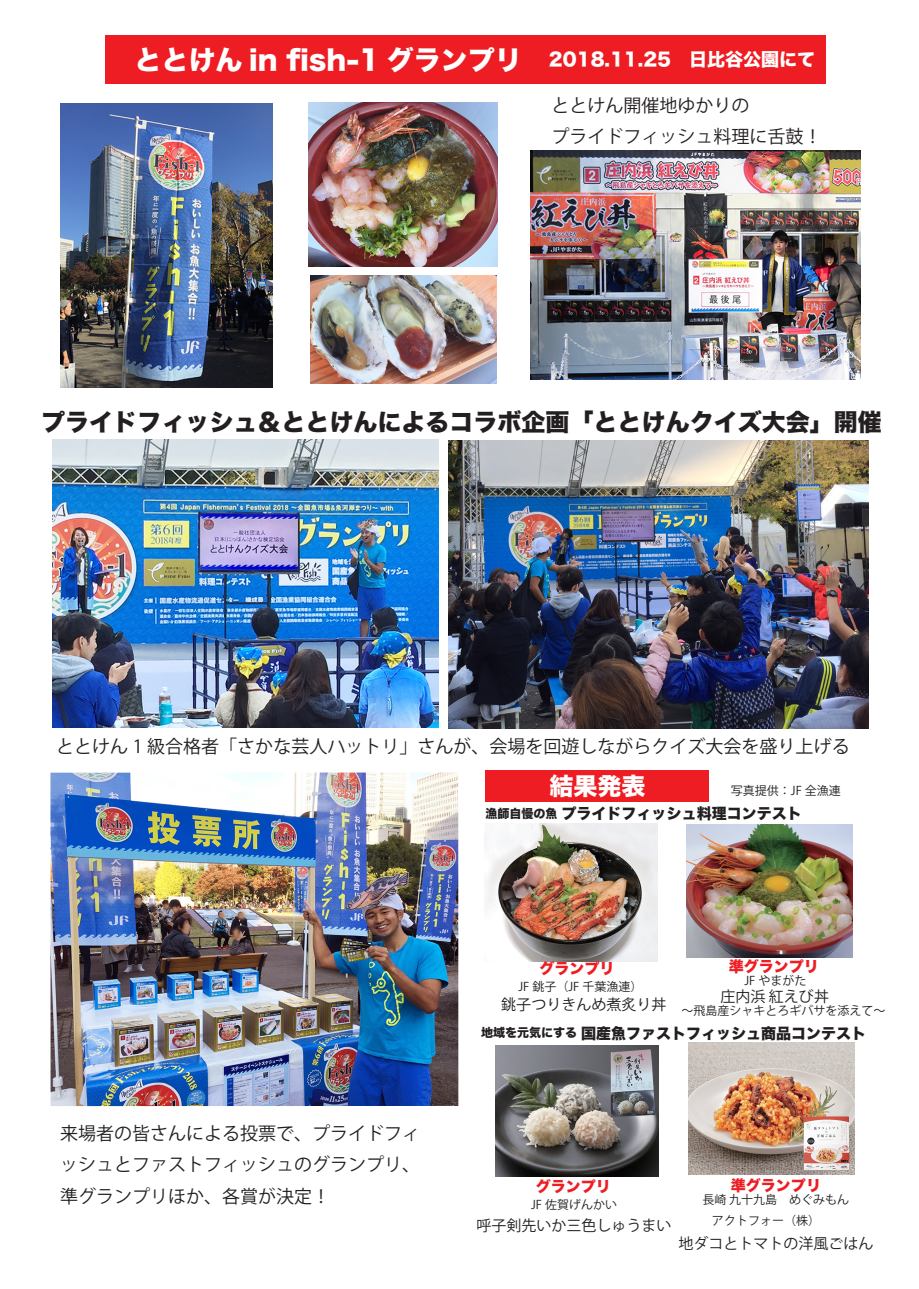
<style>
.page{position:relative;width:919px;height:1289px;background:#fff}
.page>*{position:absolute;margin:0;border:0;box-sizing:border-box;transform-origin:0 0}
.t1{font:27px "Hira Kaku Std N W8";color:#fff}
.t2{font:24px "Hira Kaku Std N W8";color:#231f20}
.t3{font:24px "Hira Kaku Std N W8";color:#fff}
.t4{font:18px/31.5px "Koz Go Pr 6 N";color:#231f20}
.t5{font:15px "Hira Kaku Std N W8";color:#231f20}
.t6{font:15px "Koz Go Pr 6 N";color:#231f20}
.t7{font:15px "Hira Kaku Std N W8";color:#ee1d23}
.t8{font:12px/21px "Koz Go Pr 6 N";color:#231f20;text-align:center}
.s1{font-size:18px}
.s2{font-size:12px}
</style>
<div class="page">
<div style="left:105px;top:35px;width:720px;height:48px;background:#ee1d23"></div>
<img style="left:60px;top:103px;width:213px;height:284px">
<img style="left:311px;top:275px;width:185px;height:108px">
<img style="left:52px;top:439px;width:386px;height:288px">
<img style="left:449px;top:440px;width:419px;height:288px">
<img style="left:484px;top:823px;width:173px;height:138px">
<img style="left:687px;top:824px;width:165px;height:133px">
<img style="left:308px;top:103px;width:189px;height:163px">
<img style="left:530px;top:151px;width:330px;height:229px">
<div style="left:485px;top:770px;width:224px;height:31px;background:#ee1d23"></div>
<img style="left:50px;top:772px;width:408px;height:334px">
<img style="left:495px;top:1045px;width:163px;height:131px">
<img style="left:688px;top:1042px;width:166px;height:132px">
<h1 class="t1" style="left:134px;top:45px;width:682px">ととけん in fish-1 グランプリ　<span class="s1">2018.11.25　日比谷公園にて</span></h1>
<p class="t4" style="left:551px;top:90px;width:272px">ととけん開催地ゆかりの<br>プライドフィッシュ料理に舌鼓！</p>
<h2 class="t2" style="left:41px;top:409px;width:842px">プライドフィッシュ＆ととけんによるコラボ企画「ととけんクイズ大会」開催</h2>
<p class="t4" style="left:56px;top:730px;width:794px">ととけん 1 級合格者「さかな芸人ハットリ」さんが、会場を回遊しながらクイズ大会を盛り上げる</p>
<h2 class="t3" style="left:549px;top:772px;width:97px">結果発表</h2>
<p class="t8" style="left:731px;top:780px;width:111px">写真提供：JF 全漁連</p>
<p class="t5" style="left:485px;top:805px;width:317px"><span class="s2">漁師自慢の魚</span> プライドフィッシュ料理コンテスト</p>
<p class="t4" style="left:60px;top:1117px;width:362px;text-align:justify">来場者の皆さんによる投票で、プライドフィッシュとファストフィッシュのグランプリ、準グランプリほか、各賞が決定！</p>
<p class="t7" style="left:728px;top:958px;width:91px">準グランプリ</p>
<p class="t6" style="left:720px;top:987px;width:110px">庄内浜 紅えび丼</p>
<p class="t8" style="left:681px;top:1000px;width:205px">～飛島産シャキとろギバサを添えて～</p>
<p class="t7" style="left:539px;top:960px;width:76px">グランプリ</p>
<p class="t8" style="left:518px;top:975px;width:125px">JF 銚子（JF 千葉漁連）</p>
<p class="t8" style="left:744px;top:970px;width:63px">JF やまがた</p>
<p class="t5" style="left:481px;top:1024px;width:386px"><span class="s2">地域を元気にする</span> 国産魚ファストフィッシュ商品コンテスト</p>
<p class="t6" style="left:501px;top:996px;width:166px">銚子つりきんめ煮炙り丼</p>
<p class="t7" style="left:536px;top:1178px;width:76px">グランプリ</p>
<p class="t7" style="left:731px;top:1176px;width:91px">準グランプリ</p>
<p class="t8" style="left:531px;top:1194px;width:87px">JF 佐賀げんかい</p>
<p class="t6" style="left:476px;top:1216px;width:196px">呼子剣先いか三色しゅうまい</p>
<p class="t8" style="left:678px;top:1189px;width:172px">　　長崎 九十九島　めぐみもんアクトフォー（株）</p>
<p class="t6" style="left:678px;top:1234px;width:196px">地ダコとトマトの洋風ごはん</p>
</div>
